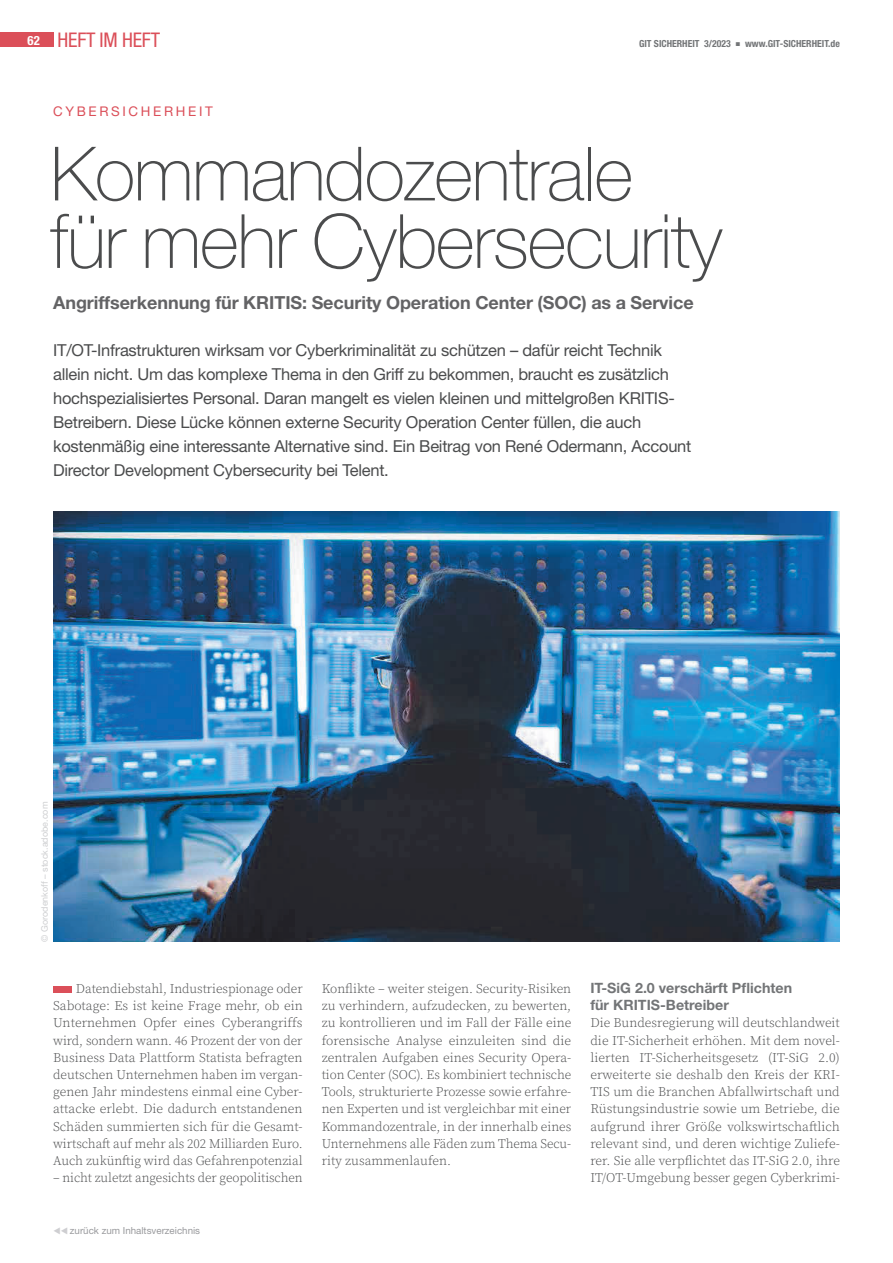
<style>
.page{position:relative;width:893px;height:1263px;background:#fff}
.page>*{position:absolute;margin:0;border:0;box-sizing:border-box;transform-origin:0 0}
.t1{font:100 75px/67.5px "Helvetica Neue LT Std";letter-spacing:-.02em;color:#4b4c4d}
.t2{font:condensed 20.25px "Helvetica Neue LT Std";letter-spacing:-.005em;color:#db4f59}
.t3{font:700 18px "Helvetica Neue LT Std";letter-spacing:-.005em;color:#636365}
.t4{font:16.5px/24px "Helvetica Neue LT Std";letter-spacing:-.015em;color:#4b4c4d}
.t5{font:700 14.25px/17.2px "Helvetica Neue LT Std";color:#737577}
.t6{font:13.35px "Helvetica Neue LT Std";letter-spacing:.2em;color:#db4f59}
.t7{font:300 13.2px/17.2px "Source Serif Pro";letter-spacing:-.005em;color:#4b4c4d;text-align:justify}
.t8{font:700 condensed 9.75px "Helvetica Neue LT Std";color:#737577}
.t9{font:9.75px "Helvetica Neue LT Std";color:#999a9d}
.t10{font:9px "Helvetica Neue LT Std";color:#cecfd1}
.s1{font-weight:700;font-size:12.75px;color:#fff}
.s2{color:#ceced1}
</style>
<div class="page">
<div style="left:53px;top:987px;width:19px;height:6px;background:#db4f59"></div>
<img style="left:53px;top:512px;width:787px;height:430px">
<div style="left:0;top:32px;width:53px;height:15px;background:#db4f59"></div>
<h2 class="t2" style="left:28px;top:28px;width:134px"><span class="s1">62</span> HEFT IM HEFT</h2>
<p class="t8" style="left:639px;top:38px;width:202px">GIT SICHERHEIT 3/2023 ▪ www.GIT-SICHERHEIT.de</p>
<p class="t6" style="left:53px;top:106px;width:161px">CYBERSICHERHEIT</p>
<h1 class="t1" style="left:50px;top:147px;width:674px">Kommandozentrale für mehr Cybersecurity</h1>
<h3 class="t3" style="left:53px;top:296px;width:642px">Angriffserkennung für KRITIS: Security Operation Center (SOC) as a Service</h3>
<p class="t4" style="left:53px;top:340px;width:640px">IT/OT-Infrastrukturen wirksam vor Cyberkriminalität zu schützen – dafür reicht Technik allein nicht. Um das komplexe Thema in den Griff zu bekommen, braucht es zusätzlich hochspezialisiertes Personal. Daran mangelt es vielen kleinen und mittelgroßen KRITIS-Betreibern. Diese Lücke können externe Security Operation Center füllen, die auch kostenmäßig eine interessante Alternative sind. Ein Beitrag von René Odermann, Account Director Development Cybersecurity bei Telent.</p>
<p class="t10" style="left:41px;top:942px;width:141px;rotate:-90deg">© Gorodenkoff – stock.adobe.com</p>
<p class="t7" style="left:53px;top:981px;width:251px;text-indent:23px">Datendiebstahl, Industriespionage oder Sabotage: Es ist keine Frage mehr, ob ein Unternehmen Opfer eines Cyberangriffs wird, sondern wann. 46 Prozent der von der Business Data Plattform Statista befragten deutschen Unternehmen haben im vergan&shy;genen Jahr mindestens einmal eine Cyber&shy;attacke erlebt. Die dadurch entstandenen Schäden summierten sich für die Gesamt&shy;wirtschaft auf mehr als 202 Milliarden Euro.<br>Auch zukünftig wird das Gefahrenpotenzial</p>
<p class="t7" style="left:53px;top:1170px;width:251px">– nicht zuletzt angesichts der geopolitischen</p>
<p class="t9" style="left:53px;top:1227px;width:148px"><span class="s2">◀◀</span> zurück zum Inhaltsverzeichnis</p>
<p class="t7" style="left:322px;top:981px;width:251px">Konflikte – weiter steigen. Security-Risiken zu verhindern, aufzudecken, zu bewerten, zu kontrollieren und im Fall der Fälle eine forensische Analyse einzuleiten sind die zentralen Aufgaben eines Security Opera&shy;tion Center (SOC). Es kombiniert technische Tools, strukturierte Prozesse sowie erfahre&shy;nen Experten und ist vergleichbar mit einer Kommandozentrale, in der innerhalb eines Unternehmens alle Fäden zum Thema Secu&shy;rity zusammenlaufen.</p>
<p class="t5" style="left:590px;top:981px;width:203px">IT-SiG 2.0 verschärft Pflichten für KRITIS-Betreiber</p>
<p class="t7" style="left:590px;top:1015px;width:251px">Die Bundesregierung will deutschlandweit die IT-Sicherheit erhöhen. Mit dem novel&shy;lierten IT-Sicherheitsgesetz (IT-SiG 2.0) erweiterte sie deshalb den Kreis der KRI-TIS um die Branchen Abfallwirtschaft und Rüstungsindustrie sowie um Betriebe, die aufgrund ihrer Größe volkswirtschaftlich relevant sind, und deren wichtige Zuliefe&shy;rer. Sie alle verpflichtet das IT-SiG 2.0, ihre IT/OT-Umgebung besser gegen Cyberkrimi-</p>
</div>
